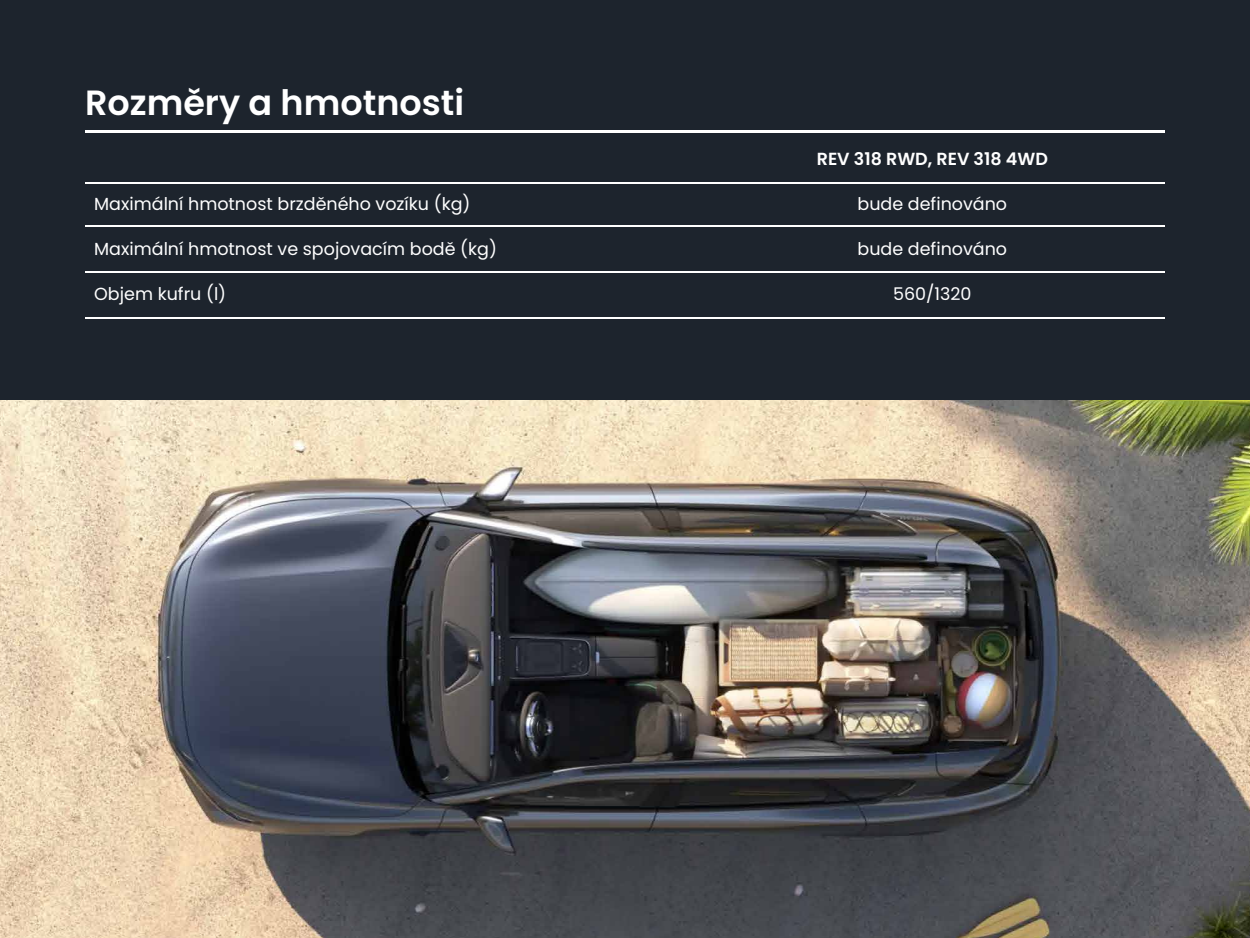
<style>
.page{position:relative;width:1250px;height:938px;background:#1d242d}
.page>*{position:absolute;margin:0;border:0;box-sizing:border-box;transform-origin:0 0}
.t1{font:600 35px "Poppins";color:#fff}
.t2{font:17.5px "Poppins";color:#fff}
.t3{font:600 17.5px "Poppins";color:#fff}
</style>
<div class="page">
<hr style="left:85px;top:130px;width:1080px;height:2px;background:#fff">
<hr style="left:85px;top:182px;width:1080px;height:2px;background:#fff">
<hr style="left:85px;top:225px;width:1080px;height:1px;background:#fff">
<hr style="left:85px;top:271px;width:1080px;height:1px;background:#fff">
<hr style="left:85px;top:318px;width:1080px;height:1px;background:#fff">
<img style="left:0;top:400px;width:1250px;height:538px">
<h1 class="t1" style="left:85px;top:82px;width:381px">Rozměry a hmotnosti</h1>
<p class="t2" style="left:94px;top:194px;width:378px">Maximální hmotnost brzděného vozíku (kg)</p>
<p class="t2" style="left:94px;top:239px;width:404px">Maximální hmotnost ve spojovacím bodě (kg)</p>
<p class="t2" style="left:94px;top:284px;width:134px">Objem kufru (l)</p>
<p class="t3" style="left:817px;top:149px;width:233px">REV 318 RWD, REV 318 4WD</p>
<p class="t2" style="left:858px;top:194px;width:151px">bude definováno</p>
<p class="t2" style="left:858px;top:239px;width:151px">bude definováno</p>
<p class="t2" style="left:893px;top:284px;width:80px">560/1320</p>
</div>
